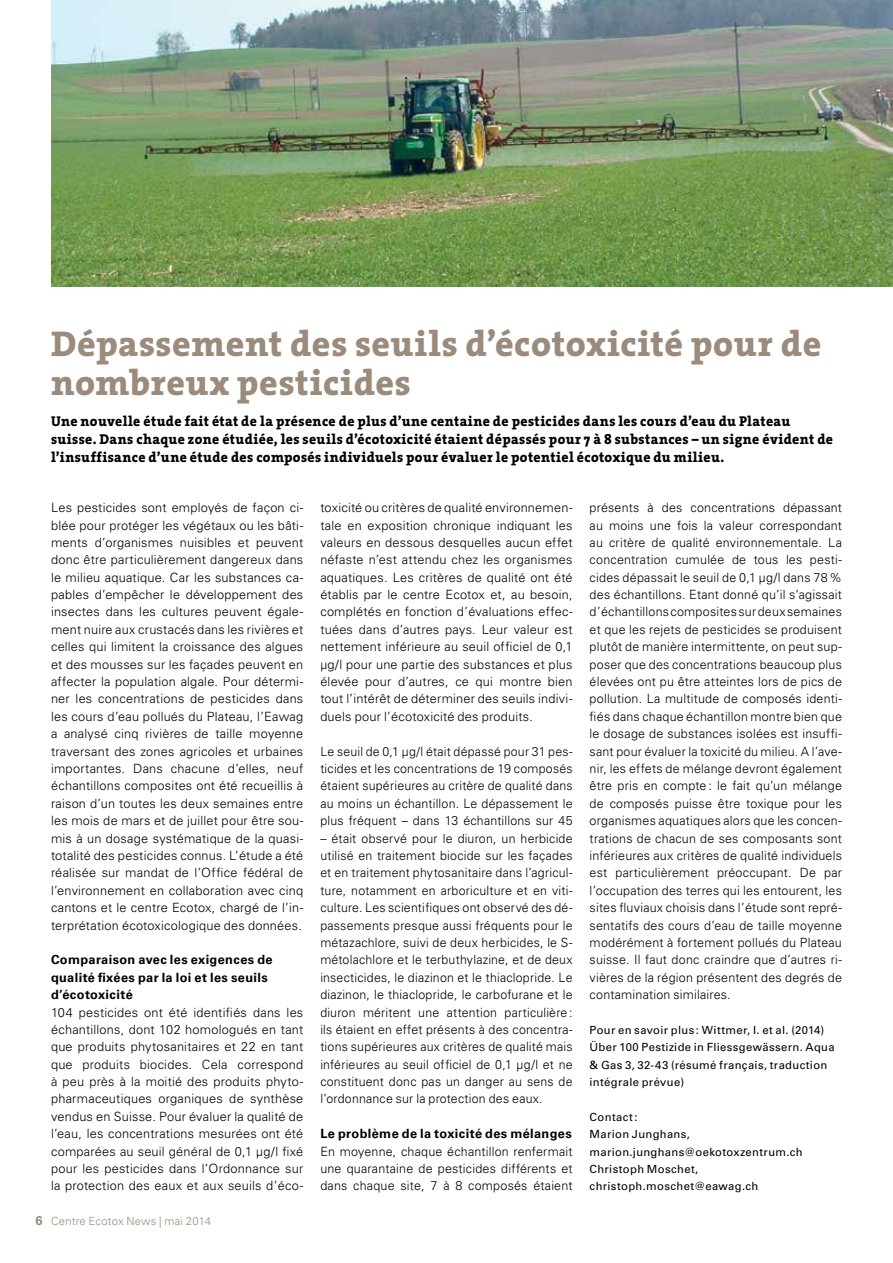
<style>
.page{position:relative;width:893px;height:1263px;background:#fff}
.page>*{position:absolute;margin:0;border:0;box-sizing:border-box;transform-origin:0 0}
.t1{font:800 36px/39px "The Serif";letter-spacing:.015em;color:#9a8b7d}
.t2{font:800 14.25px/18px "The Serif";letter-spacing:.03em;color:#000}
.t3{font:300 12.75px/17.4px "Univers LT";letter-spacing:.015em;color:#000;text-align:justify}
.t4{font:700 12.75px/17.4px "Univers LT";letter-spacing:.03em;color:#000}
.t5{font:11.25px/17.4px "Univers LT";letter-spacing:.03em;color:#000}
.t6{font:300 11.25px "Univers LT";letter-spacing:.015em;color:#9a8b7d}
.s1{font-weight:700;font-size:12.75px}
</style>
<div class="page">
<img style="left:51px;top:0;width:842px;height:286px">
<h1 class="t1" style="left:51px;top:324px;width:772px">Dépassement des seuils d’écotoxicité pour de nombreux pesticides</h1>
<p class="t2" style="left:51px;top:412px;width:783px">Une nouvelle étude fait état de la présence de plus d’une centaine de pesticides dans les cours d’eau du Plateau suisse. Dans chaque zone étudiée, les seuils d’écotoxicité étaient dépassés pour 7 à 8 substances – un signe évident de l’insuffisance d’une étude des composés individuels pour évaluer le potentiel écotoxique du milieu.</p>
<p class="t3" style="left:51px;top:499px;width:254px">Les pesticides sont employés de façon ci&shy;blée pour protéger les végétaux ou les bâti&shy;ments d’organismes nuisibles et peuvent donc être particulièrement dangereux dans le milieu aquatique. Car les substances ca&shy;pables d’empêcher le développement des insectes dans les cultures peuvent égale&shy;ment nuire aux crustacés dans les rivières et celles qui limitent la croissance des algues et des mousses sur les façades peuvent en affecter la population algale. Pour détermi&shy;ner les concentrations de pesticides dans les cours d’eau pollués du Plateau, l’Eawag a analysé cinq rivières de taille moyenne traversant des zones agricoles et urbaines importantes. Dans chacune d’elles, neuf échantillons composites ont été recueillis à raison d’un toutes les deux semaines entre les mois de mars et de juillet pour être sou&shy;mis à un dosage systématique de la quasi&shy;totalité des pesticides connus. L’étude a été réalisée sur mandat de l’Office fédéral de l’environnement en collaboration avec cinq cantons et le centre Ecotox, chargé de l’in&shy;terprétation écotoxicologique des données.</p>
<p class="t4" style="left:51px;top:951px;width:223px">Comparaison avec les exigences de qualité fixées par la loi et les seuils d’écotoxicité</p>
<p class="t3" style="left:51px;top:1003px;width:254px">104 pesticides ont été identifiés dans les échantillons, dont 102 homologués en tant que produits phytosanitaires et 22 en tant que produits biocides. Cela correspond à peu près à la moitié des produits phyto&shy;pharmaceutiques organiques de synthèse vendus en Suisse. Pour évaluer la qualité de l’eau, les concentrations mesurées ont été comparées au seuil général de 0,1 µg/l fixé pour les pesticides dans l’Ordonnance sur la protection des eaux et aux seuils d’éco-</p>
<p class="t6" style="left:35px;top:1214px;width:177px"><span class="s1">6</span> Centre Ecotox News | mai 2014</p>
<p class="t3" style="left:320px;top:499px;width:254px">toxicité ou critères de qualité environnemen&shy;tale en exposition chronique indiquant les valeurs en dessous desquelles aucun effet néfaste n’est attendu chez les organismes aquatiques. Les critères de qualité ont été établis par le centre Ecotox et, au besoin, complétés en fonction d’évaluations effec&shy;tuées dans d’autres pays. Leur valeur est nettement inférieure au seuil officiel de 0,1 µg/l pour une partie des substances et plus élevée pour d’autres, ce qui montre bien tout l’intérêt de déterminer des seuils indivi&shy;duels pour l’écotoxicité des produits.</p>
<p class="t3" style="left:320px;top:742px;width:254px">Le seuil de 0,1 µg/l était dépassé pour 31 pes&shy;ticides et les concentrations de 19 composés étaient supérieures au critère de qualité dans au moins un échantillon. Le dépassement le plus fréquent – dans 13 échantillons sur 45</p>
<p class="t3" style="left:320px;top:829px;width:254px">– était observé pour le diuron, un herbicide utilisé en traitement biocide sur les façades et en traitement phytosanitaire dans l’agricul&shy;ture, notamment en arboriculture et en viti&shy;culture. Les scientifiques ont observé des dé&shy;passements presque aussi fréquents pour le métazachlore, suivi de deux herbicides, le S&shy;métolachlore et le terbuthylazine, et de deux insecticides, le diazinon et le thiaclopride. Le diazinon, le thiaclopride, le carbofurane et le diuron méritent une attention particulière : ils étaient en effet présents à des concentra&shy;tions supérieures aux critères de qualité mais inférieures au seuil officiel de 0,1 µg/l et ne constituent donc pas un danger au sens de l’ordonnance sur la protection des eaux.</p>
<p class="t4" style="left:320px;top:1125px;width:253px">Le problème de la toxicité des mélanges</p>
<p class="t3" style="left:320px;top:1142px;width:254px">En moyenne, chaque échantillon renfermait une quarantaine de pesticides différents et dans chaque site, 7 à 8 composés étaient</p>
<p class="t3" style="left:590px;top:499px;width:254px">présents à des concentrations dépassant au moins une fois la valeur correspondant au critère de qualité environnementale. La concentration cumulée de tous les pesti&shy;cides dépassait le seuil de 0,1 µg/l dans 78% des échantillons. Etant donné qu’il s’agissait d’échantillons composites sur deux semaines et que les rejets de pesticides se produisent plutôt de manière intermittente, on peut sup&shy;poser que des concentrations beaucoup plus élevées ont pu être atteintes lors de pics de pollution. La multitude de composés identi&shy;fiés dans chaque échantillon montre bien que le dosage de substances isolées est insuffi&shy;sant pour évaluer la toxicité du milieu. A l’ave&shy;nir, les effets de mélange devront également être pris en compte : le fait qu’un mélange de composés puisse être toxique pour les organismes aquatiques alors que les concen&shy;trations de chacun de ses composants sont inférieures aux critères de qualité individuels est particulièrement préoccupant. De par l’occupation des terres qui les entourent, les sites fluviaux choisis dans l’étude sont repré&shy;sentatifs des cours d’eau de taille moyenne modérément à fortement pollués du Plateau suisse. Il faut donc craindre que d’autres ri&shy;vières de la région présentent des degrés de contamination similaires.</p>
<p class="t5" style="left:590px;top:1021px;width:246px">Pour en savoir plus : Wittmer, I. et al. (2014)<br>Über 100 Pestizide in Fliessgewässern. Aqua &amp; Gas 3, 32-43 (résumé français, traduction intégrale prévue)</p>
<p class="t5" style="left:590px;top:1108px;width:215px">Contact:<br>Marion Junghans, marion.junghans@oekotoxzentrum.ch<br>Christoph Moschet, christoph.moschet@eawag.ch</p>
</div>
